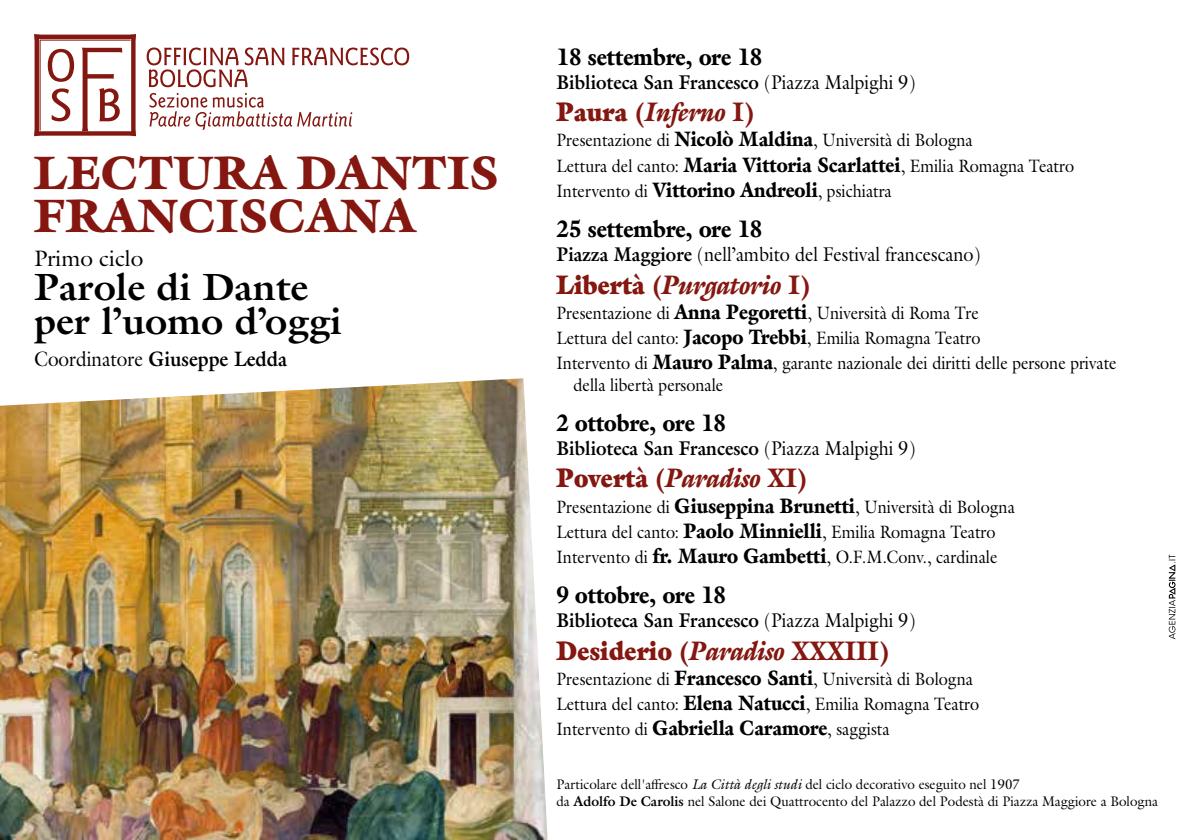
<style>
.page{position:relative;width:1191px;height:840px;background:#fff}
.page>*{position:absolute;margin:0;border:0;box-sizing:border-box;transform-origin:0 0}
.t1{font:900 47.2px/42.8px "Galliard Pro";color:#841710}
.t2{font:700 38.2px/33.8px "Galliard Pro";color:#000}
.t3{font:italic 900 27px "Galliard Pro";color:#841710;scale:.9 1}
.t4{font:900 27px "Galliard Pro";color:#841710;scale:.9 1}
.t5{font:900 24px "Galliard Pro";color:#000;scale:.9 1}
.t6{font:22.4px "Galliard Pro";color:#000}
.t7{font:700 21px "Galliard Pro";color:#000;scale:.9 1}
.t8{font:700 20px "Galliard Pro";color:#000;scale:.9 1}
.t9{font:20px "Galliard Pro";color:#000;scale:.9 1}
.t10{font:18px/25.2px "Galliard Pro";color:#000;scale:.9 1}
.t11{font:14px/16.8px "Galliard Pro";color:#000;scale:.95 1}
.s1{font-weight:400}
.s2{font-style:normal}
.s3{font-weight:900;font-size:21px}
.s4{font-weight:700}
.s5{font-style:inherit}
.s6{font-style:italic}
</style>
<div class="page">
<img style="left:0;top:405px;width:503px;height:434px">
<svg style="left:15px;top:34px;width:488px;height:371px"></svg>
<svg style="left:503px;top:378px;width:45px;height:461px"></svg>
<svg style="left:34px;top:34px;width:102px;height:102px"></svg>
<svg style="left:147px;top:47px;width:262px;height:40px"></svg>
<svg style="left:149px;top:93px;width:203px;height:37px"></svg>
<svg style="left:1168px;top:554px;width:7px;height:85px"></svg>
<h1 class="t1" style="left:34px;top:151px;width:466px">LECTURA DANTIS<br>FRANCISCANA</h1>
<p class="t6" style="left:34px;top:244px;width:111px">Primo ciclo</p>
<h2 class="t2" style="left:34px;top:269px;width:309px">Parole di Dante per l’uomo d’oggi</h2>
<p class="t7" style="left:34px;top:345px;width:283px"><span class="s1">Coordinatore</span> Giuseppe Ledda</p>
<h3 class="t5" style="left:556px;top:41px;width:230px">18 settembre, ore 18</h3>
<p class="t8" style="left:556px;top:69px;width:400px">Biblioteca San Francesco <span class="s1">(Piazza Malpighi 9)</span></p>
<h3 class="t3" style="left:556px;top:94px;width:221px"><span class="s2">Paura</span> <span class="s2">(</span>Inferno <span class="s2">I)</span></h3>
<p class="t10" style="left:556px;top:127px;width:576px">Presentazione di <span class="s3">Nicolò Maldina</span>, Università di Bologna<br>Lettura del canto: <span class="s3">Maria Vittoria Scarlattei</span>, Emilia Romagna Teatro<br>Intervento di <span class="s3">Vittorino Andreoli</span>, psichiatra</p>
<h3 class="t5" style="left:556px;top:213px;width:230px">25 settembre, ore 18</h3>
<p class="t9" style="left:556px;top:241px;width:472px"><span class="s4">Piazza Maggiore</span> (nell’ambito del Festival francescano)</p>
<h3 class="t3" style="left:556px;top:267px;width:284px"><span class="s2">Libertà</span> <span class="s2">(</span>Purgatorio <span class="s2">I)</span></h3>
<p class="t10" style="left:556px;top:299px;width:624px">Presentazione di <span class="s3">Anna Pegoretti</span>, Università di Roma Tre<br>Lettura del canto: <span class="s3">Jacopo Trebbi</span>, Emilia Romagna Teatro<br>Intervento di <span class="s3">Mauro Palma</span>, garante nazionale dei diritti delle persone private</p>
<p class="t10" style="left:573px;top:371px;width:168px">della libertà personale</p>
<h3 class="t5" style="left:556px;top:407px;width:190px">2 ottobre, ore 18</h3>
<p class="t8" style="left:556px;top:435px;width:400px">Biblioteca San Francesco <span class="s1">(Piazza Malpighi 9)</span></p>
<h3 class="t3" style="left:556px;top:460px;width:280px"><span class="s2">Povertà</span> <span class="s2">(</span>Paradiso <span class="s2">XI)</span></h3>
<p class="t10" style="left:556px;top:493px;width:511px">Presentazione di <span class="s3">Giuseppina Brunetti</span>, Università di Bologna<br>Lettura del canto: <span class="s3">Paolo Minnielli</span>, Emilia Romagna Teatro<br>Intervento di <span class="s3">fr. Mauro Gambetti</span>, O.F.M.Conv., cardinale</p>
<h3 class="t5" style="left:556px;top:579px;width:190px">9 ottobre, ore 18</h3>
<p class="t8" style="left:556px;top:607px;width:400px">Biblioteca San Francesco <span class="s1">(Piazza Malpighi 9)</span></p>
<h3 class="t4" style="left:556px;top:632px;width:371px">Desiderio <span class="s5">(</span><span class="s6">Paradiso</span> <span class="s5">XXXIII)</span></h3>
<p class="t10" style="left:556px;top:665px;width:471px">Presentazione di <span class="s3">Francesco Santi</span>, Università di Bologna<br>Lettura del canto: <span class="s3">Elena Natucci</span>, Emilia Romagna Teatro<br>Intervento di <span class="s3">Gabriella Caramore</span>, saggista</p>
<p class="t11" style="left:556px;top:775px;width:634px">Particolare dell'affresco <span class="s6">La Città degli studi</span> del ciclo decorativo eseguito nel 1907<br>da <span class="s4">Adolfo De Carolis</span> nel Salone dei Quattrocento del Palazzo del Podestà di Piazza Maggiore a Bologna</p>
</div>
